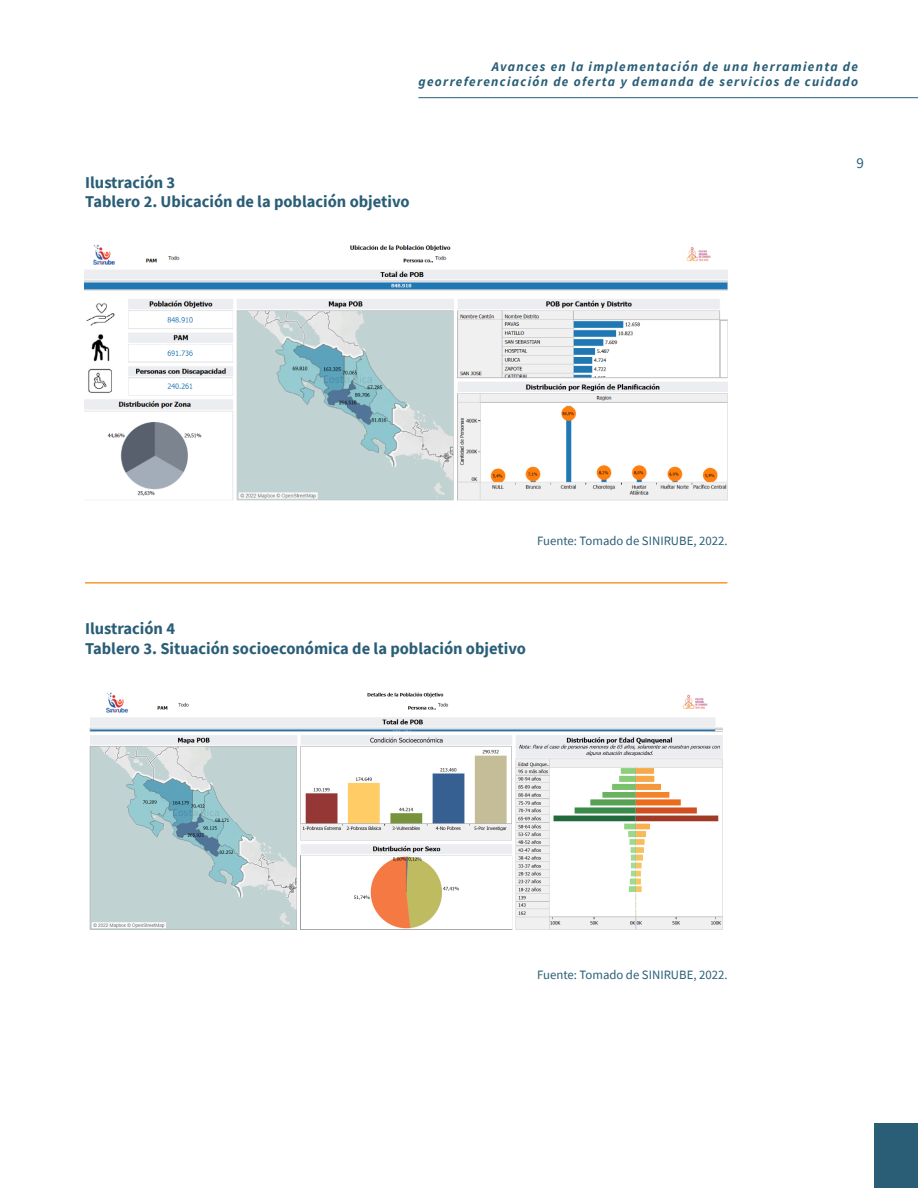
<style>
.page{position:relative;width:918px;height:1188px;background:#fff}
.page>*{position:absolute;margin:0;border:0;box-sizing:border-box;transform-origin:0 0}
.subti_2{font:700 16.5px "Source Sans Pro";color:#2a5e77}
.t1{font:15px "Source Sans Pro";color:#2a5e77}
.t2{font:italic 700 13.2px/15.9px "Source Sans Pro";letter-spacing:.1em;color:#2a5e77;text-align:right}
.subti_2-2{font:12.75px "Source Sans Pro";color:#2a5e77}
</style>
<div class="page">
<div style="left:875px;top:1123px;width:43px;height:65px;background:#2a5e77"></div>
<hr style="left:418px;top:97px;width:500px;height:1px;background:#2a5e77">
<img style="left:85px;top:244px;width:643px;height:257px">
<hr style="left:85px;top:582px;width:642px;height:2px;background:#f79831">
<img style="left:89px;top:692px;width:634px;height:238px">
<p class="t2" style="left:419px;top:58px;width:441px">Avances en la implementación de una herramienta de georreferenciación de oferta y demanda de servicios de cuidado</p>
<p class="subti_2" style="left:85px;top:171px;width:92px">Ilustración 3</p>
<p class="subti_2" style="left:85px;top:191px;width:326px">Tablero 2. Ubicación de la población objetivo</p>
<p class="subti_2-2" style="left:537px;top:533px;width:192px">Fuente: Tomado de SINIRUBE, 2022.</p>
<p class="subti_2" style="left:85px;top:618px;width:92px">Ilustración 4</p>
<p class="subti_2" style="left:85px;top:637px;width:443px">Tablero 3. Situación socioeconómica de la población objetivo</p>
<p class="subti_2-2" style="left:537px;top:966px;width:192px">Fuente: Tomado de SINIRUBE, 2022.</p>
<p class="t1" style="left:857px;top:154px;width:9px">9</p>
</div>
